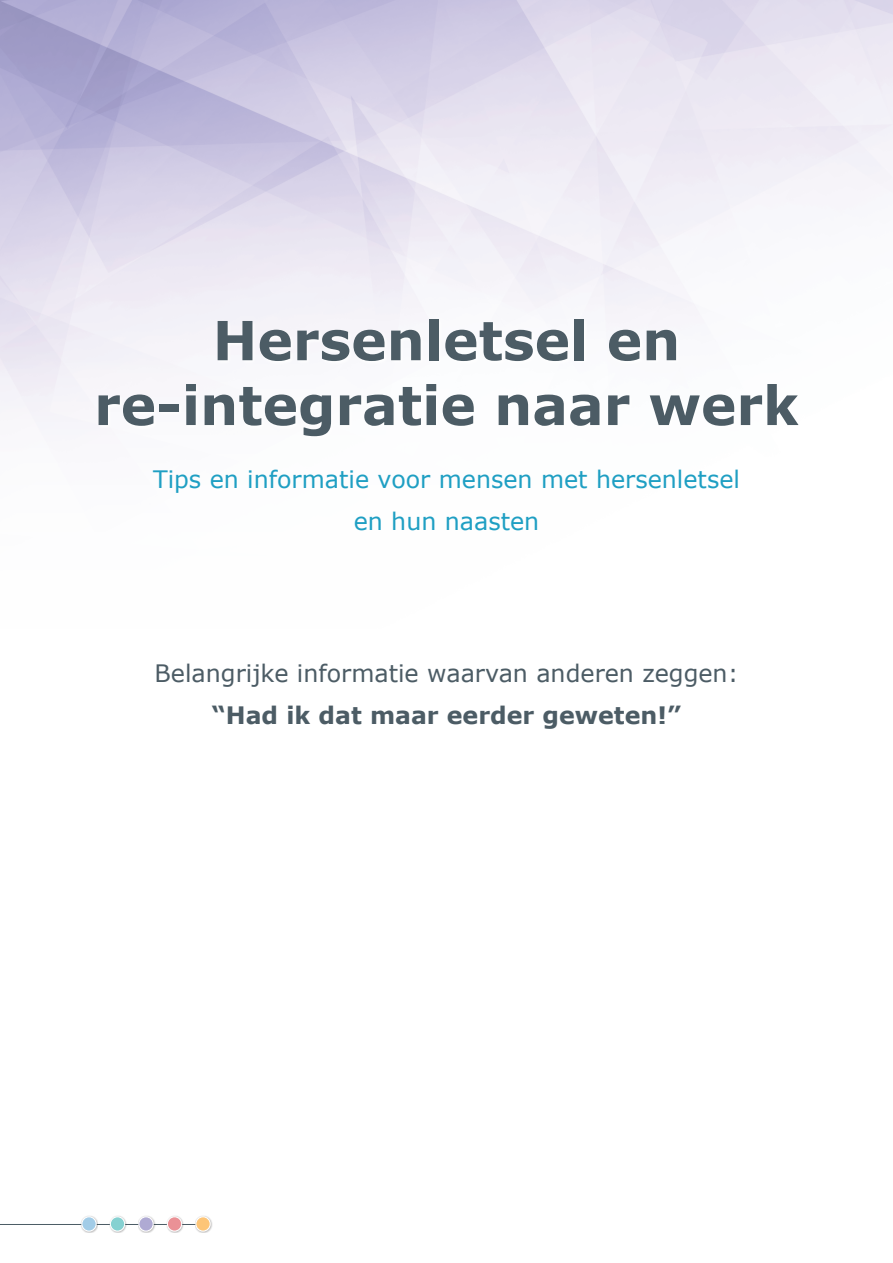
<style>
.page{position:relative;width:893px;height:1263px;background:#fff}
.page>*{position:absolute;margin:0;border:0;box-sizing:border-box;transform-origin:0 0}
.t1{font:700 54px/64.8px "Verdana";color:#4c5c65;text-align:center}
.t2{font:24px/42px "Verdana";color:#1f9fc3;text-align:center}
.t3{font:24px "Verdana";color:#4c5c65}
.t4{font:700 24px "Verdana";color:#4c5c65}
</style>
<div class="page">
<hr style="left:0;top:1224px;width:203px;height:1px;background:#4c5c65">
<div style="left:81px;top:1215px;width:17px;height:18px;background:#231f20;opacity:.3"></div>
<div style="left:82px;top:1217px;width:14px;height:14px;background:#a2cce7;border-radius:50%"></div>
<div style="left:81px;top:1216px;width:16px;height:16px;border:1px solid #fff;border-radius:50%"></div>
<div style="left:109px;top:1215px;width:18px;height:18px;background:#231f20;opacity:.3"></div>
<div style="left:110px;top:1217px;width:15px;height:14px;background:#86d1d1;border-radius:50%"></div>
<div style="left:110px;top:1216px;width:15px;height:16px;border:1px solid #fff;border-radius:50%"></div>
<div style="left:138px;top:1215px;width:17px;height:18px;background:#231f20;opacity:.3"></div>
<div style="left:139px;top:1217px;width:14px;height:14px;background:#afaad3;border-radius:50%"></div>
<div style="left:138px;top:1216px;width:16px;height:16px;border:1px solid #fff;border-radius:50%"></div>
<div style="left:166px;top:1215px;width:18px;height:18px;background:#231f20;opacity:.3"></div>
<div style="left:167px;top:1217px;width:15px;height:14px;background:#ea9196;border-radius:50%"></div>
<div style="left:167px;top:1216px;width:15px;height:16px;border:1px solid #fff;border-radius:50%"></div>
<div style="left:195px;top:1215px;width:17px;height:18px;background:#231f20;opacity:.3"></div>
<div style="left:196px;top:1217px;width:14px;height:14px;background:#fdc577;border-radius:50%"></div>
<div style="left:195px;top:1216px;width:16px;height:16px;border:1px solid #fff;border-radius:50%"></div>
<h1 class="t1" style="left:94px;top:309px;width:706px">Hersenletsel en re-integratie naar werk</h1>
<p class="t2" style="left:153px;top:459px;width:588px">Tips en informatie voor mensen met hersenletsel en hun naasten</p>
<p class="t3" style="left:155px;top:658px;width:585px">Belangrijke informatie waarvan anderen zeggen:</p>
<p class="t4" style="left:212px;top:699px;width:471px">“Had ik dat maar eerder geweten!”</p>
</div>
